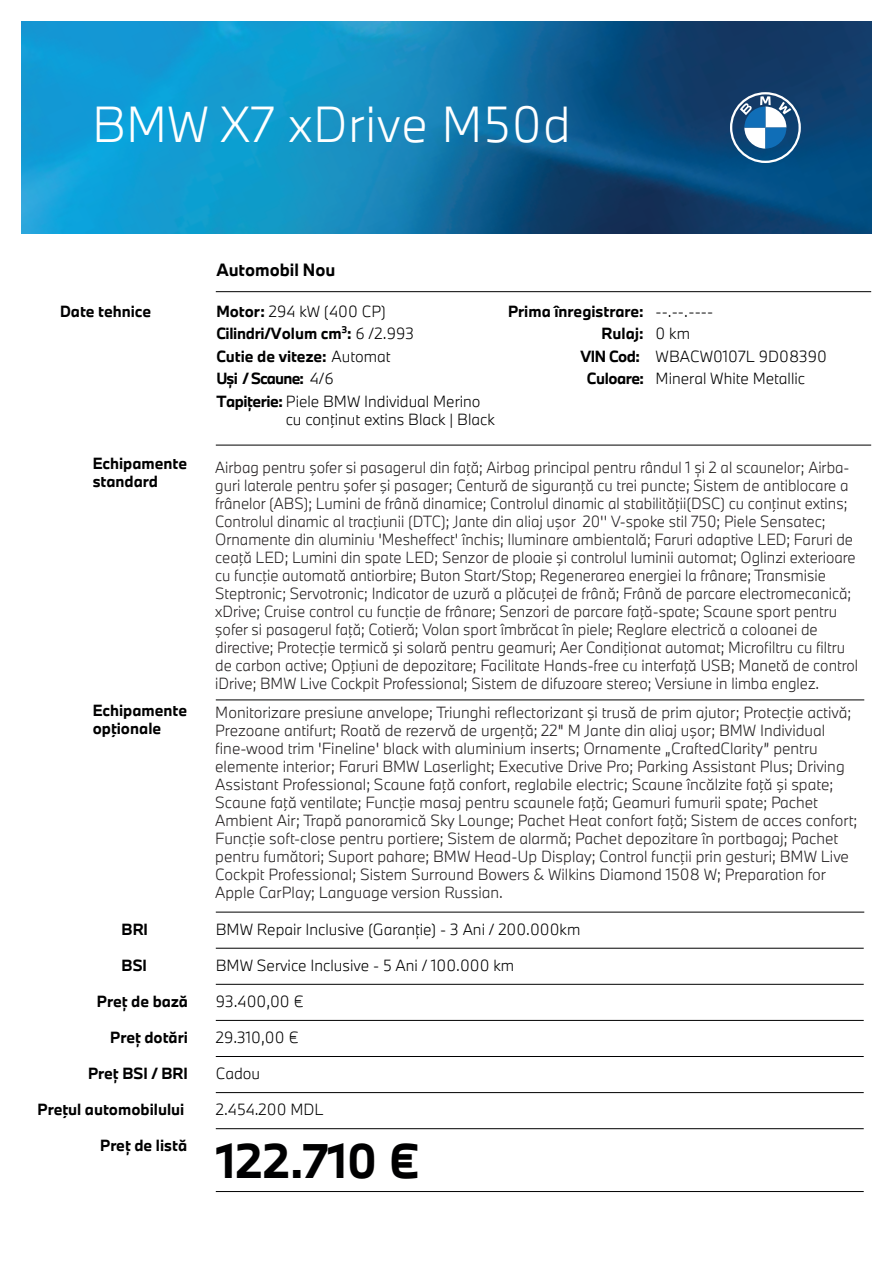
<style>
.page{position:relative;width:893px;height:1263px;background:#fff}
.page>*{position:absolute;margin:0;border:0;box-sizing:border-box;transform-origin:0 0}
.t1{font:300 46.95px "BMW Type Next";letter-spacing:.02em;color:#fff}
.t2{font:700 45px "BMW Type Next";color:#000001}
.t3{font:700 16.5px "BMW Type Next";color:#000001}
.t4{font:300 15px/18px "BMW Type Next";color:#231f20}
.t5{font:300 15px/22.5px "BMW Type Next";color:#000001}
.t6{font:700 15px/22.5px "BMW Type Next";color:#000001}
.s1{font-weight:300}
.s2{font-weight:700}
</style>
<div class="page">
<hr style="left:216px;top:291px;width:655px;height:1px;background:#000001">
<hr style="left:216px;top:948px;width:648px;height:1px;background:#000001">
<hr style="left:216px;top:700px;width:648px;height:1px;background:#000001">
<hr style="left:216px;top:912px;width:648px;height:1px;background:#000001">
<hr style="left:216px;top:984px;width:648px;height:1px;background:#000001">
<hr style="left:216px;top:1020px;width:648px;height:1px;background:#000001">
<hr style="left:216px;top:1056px;width:648px;height:1px;background:#000001">
<hr style="left:216px;top:1092px;width:648px;height:1px;background:#000001">
<hr style="left:216px;top:1128px;width:648px;height:1px;background:#000001">
<hr style="left:216px;top:1191px;width:648px;height:1px;background:#000001">
<hr style="left:216px;top:445px;width:655px;height:1px;background:#000001">
<img style="left:21px;top:21px;width:851px;height:213px">
<svg style="left:730px;top:92px;width:71px;height:71px"></svg>
<h1 class="t1" style="left:92px;top:93px;width:480px">BMW X7 xDrive M50d</h1>
<p class="t6" style="left:60px;top:300px;width:93px">Date tehnice</p>
<p class="t6" style="left:93px;top:454px;width:96px;line-height:18px">Echipamente standard</p>
<p class="t6" style="left:93px;top:701px;width:96px;line-height:18px">Echipamente opţionale</p>
<p class="t6" style="left:122px;top:918px;width:28px">BRI</p>
<p class="t6" style="left:122px;top:954px;width:27px">BSI</p>
<p class="t6" style="left:97px;top:990px;width:93px">Preț de bază</p>
<p class="t6" style="left:110px;top:1026px;width:79px">Preț dotări</p>
<p class="t6" style="left:88px;top:1062px;width:101px">Preț BSI / BRI</p>
<p class="t6" style="left:37px;top:1098px;width:148px">Preţul automobilului</p>
<p class="t6" style="left:100px;top:1134px;width:89px">Preț de listă</p>
<p class="t3" style="left:216px;top:259px;width:121px">Automobil Nou</p>
<p class="t6" style="left:216px;top:300px;width:199px">Motor: <span class="s1">294 kW (400 CP)<br></span>Cilindri/Volum cm<sup>3</sup>: <span class="s1">6 /2.993<br></span>Cutie de viteze: <span class="s1">Automat<br></span>Uși / Scaune: <span class="s1">4/6</span></p>
<p class="t5" style="left:286px;top:392px;width:211px;line-height:18px;text-indent:-69px"><span class="s2">Tapițerie:</span> Piele BMW Individual Merino cu conţinut extins Black | Black</p>
<p class="t6" style="left:508px;top:300px;width:137px;text-align:right">Prima înregistrare:<br>Rulaj:<br>VIN Cod:</p>
<p class="t5" style="left:656px;top:300px;width:173px">--.--.----<br>0 km<br>WBACW0107L 9D08390</p>
<p class="t5" style="left:587px;top:367px;width:220px"><span class="s2">Culoare:</span> Mineral White Metallic</p>
<p class="t4" style="left:215px;top:458px;width:644px">Airbag pentru şofer si pasagerul din faţă; Airbag principal pentru rândul 1 și 2 al scaunelor; Airba&shy;guri laterale pentru şofer şi pasager; Centură de siguranţă cu trei puncte; Sistem de antiblocare a frânelor (ABS); Lumini de frână dinamice; Controlul dinamic al stabilităţii(DSC) cu conţinut extins; Controlul dinamic al tracţiunii (DTC); Jante din aliaj uşor 20'' V-spoke stil 750; Piele Sensatec; Ornamente din aluminiu 'Mesheffect' închis; Iluminare ambientală; Faruri adaptive LED; Faruri de ceaţă LED; Lumini din spate LED; Senzor de ploaie şi controlul luminii automat; Oglinzi exterioare cu funcţie automată antiorbire; Buton Start/Stop; Regenerarea energiei la frânare; Transmisie Steptronic; Servotronic; Indicator de uzură a plăcuţei de frână; Frână de parcare electromecanică; xDrive; Cruise control cu funcţie de frânare; Senzori de parcare faţă-spate; Scaune sport pentru şofer si pasagerul faţă; Cotieră; Volan sport îmbrăcat în piele; Reglare electrică a coloanei de directive; Protecţie termică şi solară pentru geamuri; Aer Condiţionat automat; Microfiltru cu filtru de carbon active; Opţiuni de depozitare; Facilitate Hands-free cu interfaţă USB; Manetă de control iDrive; BMW Live Cockpit Professional; Sistem de difuzoare stereo; Versiune in limba englez.</p>
<p class="t4" style="left:215px;top:703px;width:643px">Monitorizare presiune anvelope; Triunghi reflectorizant şi trusă de prim ajutor; Protecţie activă; Prezoane antifurt; Roată de rezervă de urgenţă; 22" M Jante din aliaj uşor; BMW Individual fine-wood trim 'Fineline' black with aluminium inserts; Ornamente „CraftedClarity” pentru elemente interior; Faruri BMW Laserlight; Executive Drive Pro; Parking Assistant Plus; Driving Assistant Professional; Scaune faţă confort, reglabile electric; Scaune încălzite faţă şi spate; Scaune faţă ventilate; Funcţie masaj pentru scaunele faţă; Geamuri fumurii spate; Pachet Ambient Air; Trapă panoramică Sky Lounge; Pachet Heat confort faţă; Sistem de acces confort; Funcţie soft-close pentru portiere; Sistem de alarmă; Pachet depozitare în portbagaj; Pachet pentru fumători; Suport pahare; BMW Head-Up Display; Control funcţii prin gesturi; BMW Live Cockpit Professional; Sistem Surround Bowers &amp; Wilkins Diamond 1508 W; Preparation for Apple CarPlay; Language version Russian.</p>
<p class="t5" style="left:216px;top:918px;width:366px">BMW Repair Inclusive (Garanție) - 3 Ani / 200.000km</p>
<p class="t5" style="left:216px;top:954px;width:300px">BMW Service Inclusive - 5 Ani / 100.000 km</p>
<p class="t5" style="left:216px;top:990px;width:90px">93.400,00 €</p>
<p class="t5" style="left:216px;top:1026px;width:84px">29.310,00 €</p>
<p class="t5" style="left:216px;top:1062px;width:46px">Cadou</p>
<p class="t5" style="left:216px;top:1098px;width:109px">2.454.200 MDL</p>
<h2 class="t2" style="left:216px;top:1130px;width:205px">122.710 €</h2>
</div>
